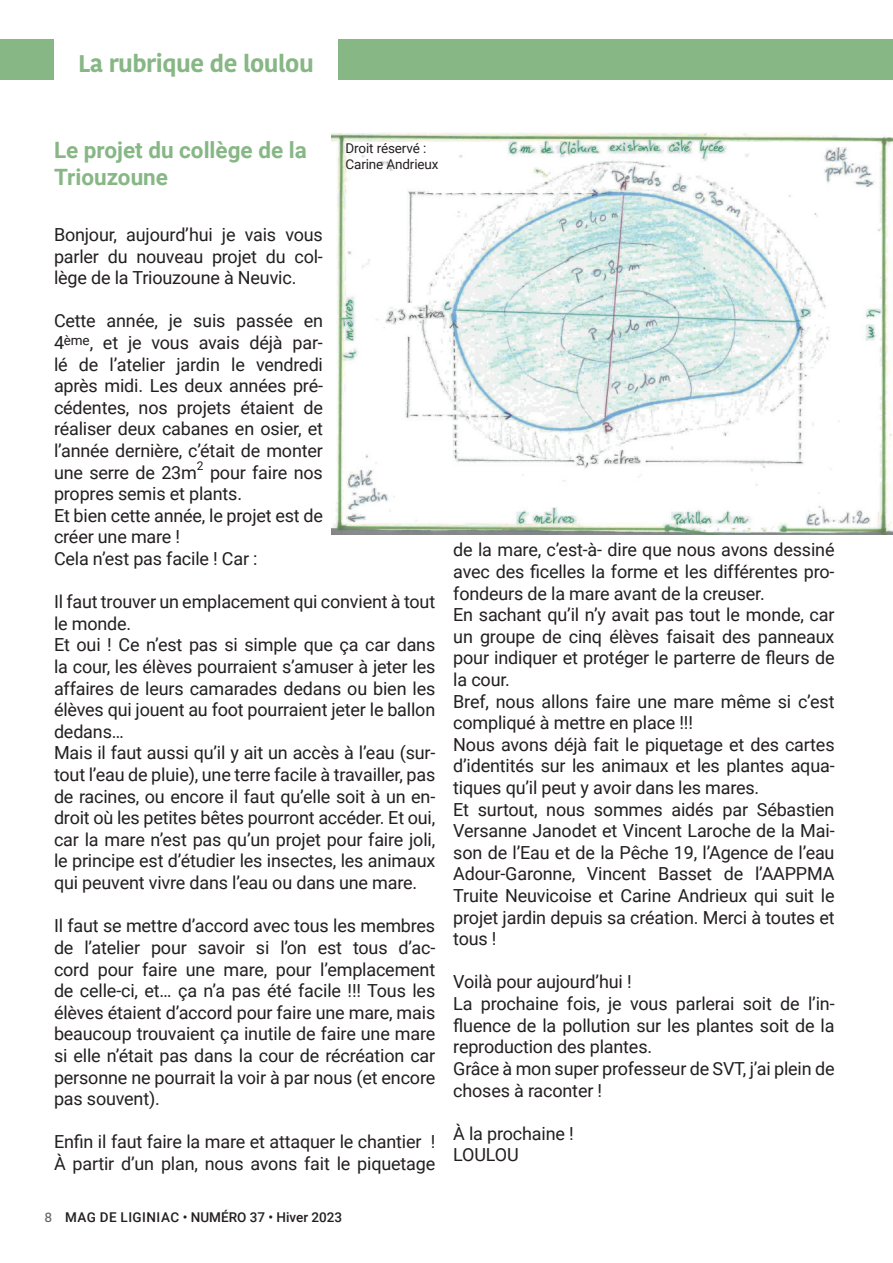
<style>
.page{position:relative;width:893px;height:1263px;background:#fff}
.page>*{position:absolute;margin:0;border:0;box-sizing:border-box;transform-origin:0 0}
.t1{font:700 24px "Kohinoor Bangla";letter-spacing:-.02em;color:#87b785}
.t2{font:700 22.5px/27px "Roboto";color:#87b785}
.t3{font:18px/21.6px "Roboto";letter-spacing:-.01em;color:#231f20}
.t4{font:500 13.5px "Roboto";color:#231f20}
.t5{font:13.5px/16.2px "Roboto";letter-spacing:-.01em;color:#231f20}
.t6{font:12px "Roboto";color:#231f20}
.s1{font-family:"Kohinoor Bangla";color:#636366}
</style>
<div class="page">
<div style="left:0;top:39px;width:893px;height:41px;background:#87b785"></div>
<div style="left:54px;top:21px;width:284px;height:76px;background:#fff"></div>
<img style="left:331px;top:133px;width:562px;height:401px">
<h1 class="t1" style="left:78px;top:42px;width:237px">La rubrique de loulou</h1>
<p class="t2" style="left:54px;top:135px;width:254px">Le projet du collège de la<br>Triouzoune</p>
<p class="t5" style="left:345px;top:139px;width:95px">Droit réservé :<br>Carine Andrieux</p>
<p class="t3" style="left:54px;top:223px;width:270px;text-align:justify">Bonjour, aujourd’hui je vais vous parler du nouveau projet du col&shy;lège de la Triouzoune à Neuvic.</p>
<p class="t3" style="left:54px;top:310px;width:271px;text-align:justify">Cette année, je suis passée en 4<sup>ème</sup>, et je vous avais déjà par&shy;lé de l’atelier jardin le vendredi après midi. Les deux années pré&shy;cédentes, nos projets étaient de réaliser deux cabanes en osier, et l’année dernière, c’était de monter une serre de 23m</p>
<p class="t6" style="left:197px;top:457px;width:8px">2</p>
<p class="t3" style="left:54px;top:461px;width:270px;text-indent:156px">pour faire nos propres semis et plants.<br>Et bien cette année, le projet est de créer une mare !<br>Cela n’est pas facile ! Car :</p>
<p class="t3" style="left:54px;top:590px;width:383px">Il faut trouver un emplacement qui convient à tout le monde.<br>Et oui ! Ce n’est pas si simple que ça car dans la cour, les élèves pourraient s’amuser à jeter les affaires de leurs camarades dedans ou bien les élèves qui jouent au foot pourraient jeter le ballon dedans…<br>Mais il faut aussi qu’il y ait un accès à l’eau (sur&shy;tout l’eau de pluie), une terre facile à travailler, pas de racines, ou encore il faut qu’elle soit à un en&shy;droit où les petites bêtes pourront accéder. Et oui, car la mare n’est pas qu’un projet pour faire joli, le principe est d’étudier les insectes, les animaux qui peuvent vivre dans l’eau ou dans une mare.</p>
<p class="t3" style="left:54px;top:914px;width:383px;text-align:justify">Il faut se mettre d’accord avec tous les membres de l’atelier pour savoir si l’on est tous d’ac&shy;cord pour faire une mare, pour l’emplacement de celle-ci, et… ça n’a pas été facile !!! Tous les élèves étaient d’accord pour faire une mare, mais beaucoup trouvaient ça inutile de faire une mare si elle n’était pas dans la cour de récréation car personne ne pourrait la voir à par nous (et encore pas souvent).</p>
<p class="t3" style="left:54px;top:1130px;width:383px">Enfin il faut faire la mare et attaquer le chantier !<br>À partir d’un plan, nous avons fait le piquetage</p>
<p class="t4" style="left:45px;top:1208px;width:299px"><span class="s1">8</span> MAG DE LIGINIAC • NUMÉRO 37 • Hiver 2023</p>
<p class="t3" style="left:453px;top:538px;width:383px">de la mare, c’est-à- dire que nous avons dessiné avec des ficelles la forme et les différentes pro&shy;fondeurs de la mare avant de la creuser.<br>En sachant qu’il n’y avait pas tout le monde, car un groupe de cinq élèves faisait des panneaux pour indiquer et protéger le parterre de fleurs de la cour.<br>Bref, nous allons faire une mare même si c’est compliqué à mettre en place !!!<br>Nous avons déjà fait le piquetage et des cartes d’identités sur les animaux et les plantes aqua&shy;tiques qu’il peut y avoir dans les mares.<br>Et surtout, nous sommes aidés par Sébastien Versanne Janodet et Vincent Laroche de la Mai&shy;son de l’Eau et de la Pêche 19, l’Agence de l’eau Adour-Garonne, Vincent Basset de l’AAPPMA Truite Neuvicoise et Carine Andrieux qui suit le projet jardin depuis sa création. Merci à toutes et tous !</p>
<p class="t3" style="left:453px;top:970px;width:383px">Voilà pour aujourd’hui !<br>La prochaine fois, je vous parlerai soit de l’in&shy;fluence de la pollution sur les plantes soit de la reproduction des plantes.<br>Grâce à mon super professeur de SVT, j’ai plein de choses à raconter !</p>
<p class="t3" style="left:453px;top:1122px;width:122px">À la prochaine !<br>LOULOU</p>
</div>
